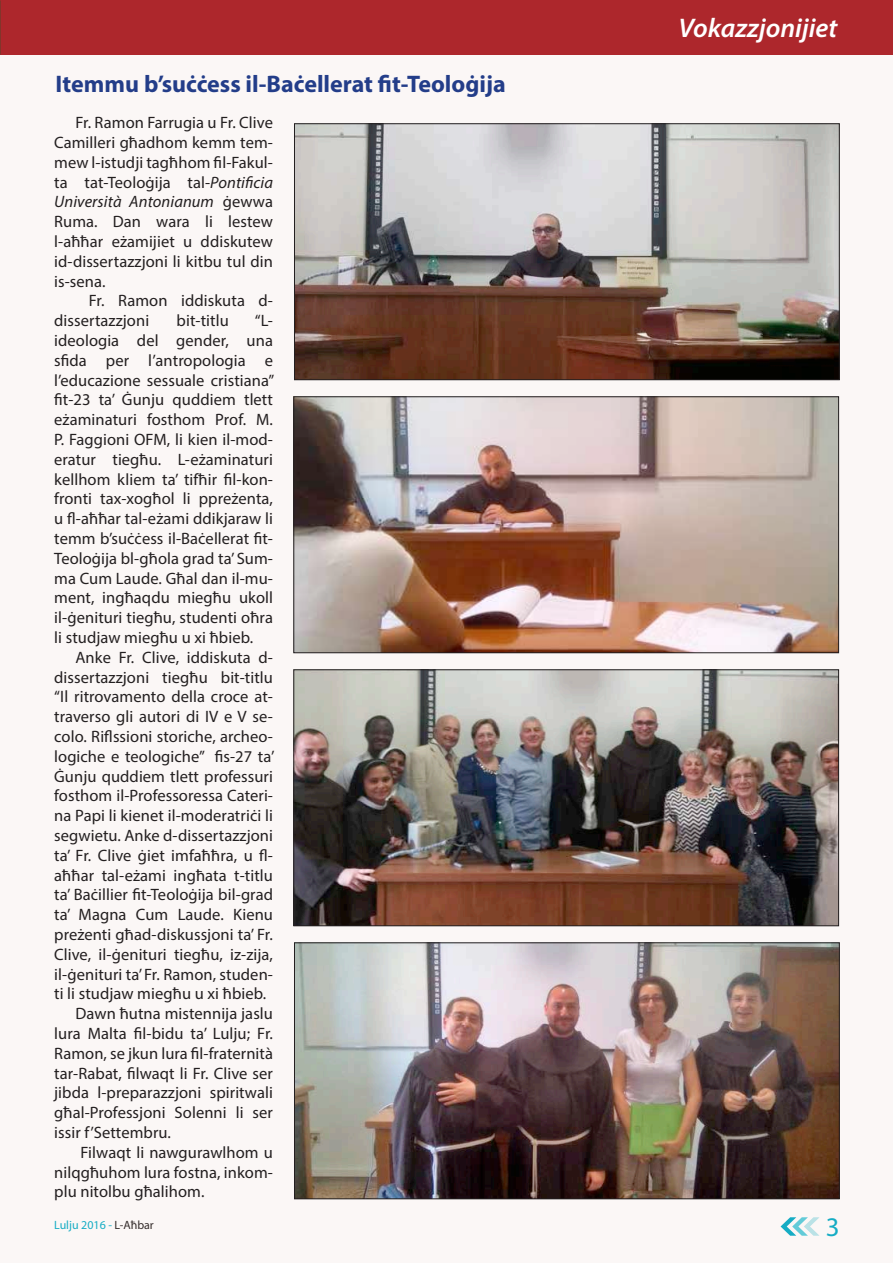
<style>
.page{position:relative;width:893px;height:1263px;background:#fbf7f6}
.page>*{position:absolute;margin:0;border:0;box-sizing:border-box;transform-origin:0 0}
.t1{font:italic 600 27px "Myriad Pro";color:#fff}
.t2{font:27px "Myriad Pro";color:#00acc8}
.t3{font:700 24px "Myriad Pro";color:#233d89}
.t4{font:16.5px/19.8px "Myriad Pro";letter-spacing:.005em;color:#231f20;text-align:justify}
.t5{font:12px "Myriad Pro";color:#00acc8}
.s1{font-style:italic}
.s2{color:#231f20}
</style>
<div class="page">
<hr style="left:0;top:0;width:1px;height:1263px;background:#bfd3c7">
<div style="left:0;top:0;width:893px;height:54px;background:#ad272c"></div>
<img style="left:296px;top:125px;width:542px;height:253px">
<div style="left:294px;top:123px;width:546px;height:257px;border:1px solid #231f20"></div>
<img style="left:295px;top:398px;width:542px;height:253px">
<div style="left:293px;top:396px;width:546px;height:257px;border:1px solid #231f20"></div>
<img style="left:295px;top:671px;width:542px;height:253px">
<div style="left:293px;top:669px;width:546px;height:257px;border:1px solid #231f20"></div>
<img style="left:296px;top:944px;width:542px;height:253px">
<div style="left:294px;top:942px;width:546px;height:257px;border:1px solid #231f20"></div>
<h2 class="t3" style="left:56px;top:68px;width:452px">Itemmu b’suċċess il-Baċellerat fit-Teoloġija</h2>
<p class="t4" style="left:54px;top:112px;width:220px;text-indent:21px">Fr. Ramon Farrugia u Fr. Clive Camilleri għadhom kemm tem&shy;mew l-istudji tagħhom fil-Fakul&shy;ta tat-Teoloġija tal-<span class="s1">Pontificia Università Antonianum</span> ġewwa Ruma. Dan wara li lestew l-aħħar eżamijiet u ddiskutew id-dissertazzjoni li kitbu tul din is-sena.</p>
<p class="t4" style="left:54px;top:291px;width:220px;text-indent:35px">Fr. Ramon iddiskuta d&shy;dissertazzjoni</p>
<p class="t4" style="left:177px;top:310px;width:54px">bit-titlu</p>
<p class="t4" style="left:54px;top:310px;width:222px;text-indent:201px">“L&shy;ideologia del gender, una sfida per l’antropologia e l’educazione sessuale cristiana” fit-23 ta’ Ġunju quddiem tlett eżaminaturi fosthom Prof. M.<br>P. Faggioni OFM, li kien il-mod&shy;eratur tiegħu. L-eżaminaturi kellhom kliem ta’ tifħir fil-kon&shy;fronti tax-xogħol li ppreżenta, u fl-aħħar tal-eżami ddikjaraw li temm b’suċċess il-Baċellerat fit-Teoloġija bl-għola grad ta’ Sum&shy;ma Cum Laude. Għal dan il-mu&shy;ment, ingħaqdu miegħu ukoll il-ġenituri tiegħu, studenti oħra li studjaw miegħu u xi ħbieb.</p>
<p class="t4" style="left:75px;top:647px;width:199px">Anke Fr. Clive, iddiskuta d-</p>
<p class="t4" style="left:54px;top:667px;width:220px">dissertazzjoni tiegħu bit-titlu</p>
<p class="t4" style="left:54px;top:687px;width:220px">“Il ritrovamento della croce at-</p>
<p class="t4" style="left:54px;top:706px;width:220px">traverso gli autori di IV e V se-</p>
<p class="t4" style="left:54px;top:726px;width:220px">colo. Riflssioni storiche, archeo-</p>
<p class="t4" style="left:54px;top:746px;width:222px">logiche e teologiche” fis-27 ta’</p>
<p class="t4" style="left:54px;top:766px;width:220px">Ġunju quddiem tlett professuri</p>
<p class="t4" style="left:54px;top:786px;width:220px">fosthom il-Professoressa Cateri-</p>
<p class="t4" style="left:54px;top:805px;width:220px">na Papi li kienet il-moderatriċi li</p>
<p class="t4" style="left:54px;top:825px;width:220px">segwietu. Anke d-dissertazzjoni</p>
<p class="t4" style="left:54px;top:845px;width:220px">ta’ Fr. Clive ġiet imfaħħra, u fl-</p>
<p class="t4" style="left:54px;top:865px;width:220px">aħħar tal-eżami ingħata t-titlu</p>
<p class="t4" style="left:54px;top:885px;width:220px">ta’ Baċillier fit-Teoloġija bil-grad</p>
<p class="t4" style="left:54px;top:904px;width:220px">ta’ Magna Cum Laude. Kienu</p>
<p class="t4" style="left:54px;top:924px;width:220px">preżenti għad-diskussjoni ta’ Fr.</p>
<p class="t4" style="left:54px;top:944px;width:220px">Clive, il-ġenituri tiegħu, iz-zija,</p>
<p class="t4" style="left:54px;top:964px;width:220px">il-ġenituri ta’ Fr. Ramon, studen-</p>
<p class="t4" style="left:54px;top:984px;width:214px">ti li studjaw miegħu u xi ħbieb.</p>
<p class="t4" style="left:75px;top:1003px;width:199px">Dawn ħutna mistennija jaslu</p>
<p class="t4" style="left:54px;top:1023px;width:220px">lura Malta fil-bidu ta’ Lulju; Fr.</p>
<p class="t4" style="left:54px;top:1043px;width:220px">Ramon, se jkun lura fil-fraternità</p>
<p class="t4" style="left:54px;top:1063px;width:220px">tar-Rabat, filwaqt li Fr. Clive ser</p>
<p class="t4" style="left:54px;top:1083px;width:220px">jibda l-preparazzjoni spiritwali</p>
<p class="t4" style="left:54px;top:1102px;width:220px">għal-Professjoni Solenni li ser</p>
<p class="t4" style="left:54px;top:1122px;width:118px">issir f’Settembru.</p>
<p class="t4" style="left:81px;top:1142px;width:194px">Filwaqt li nawgurawlhom u</p>
<p class="t4" style="left:54px;top:1162px;width:220px">nilqgħuhom lura fostna, inkom-</p>
<p class="t4" style="left:54px;top:1182px;width:152px">plu nitolbu għalihom.</p>
<h1 class="t1" style="left:679px;top:11px;width:160px">Vokazzjonijiet</h1>
<p class="t5" style="left:54px;top:1218px;width:101px">Lulju 2016 - <span class="s2">L-Aħbar</span></p>
<h1 class="t2" style="left:826px;top:1210px;width:15px">3</h1>
</div>
